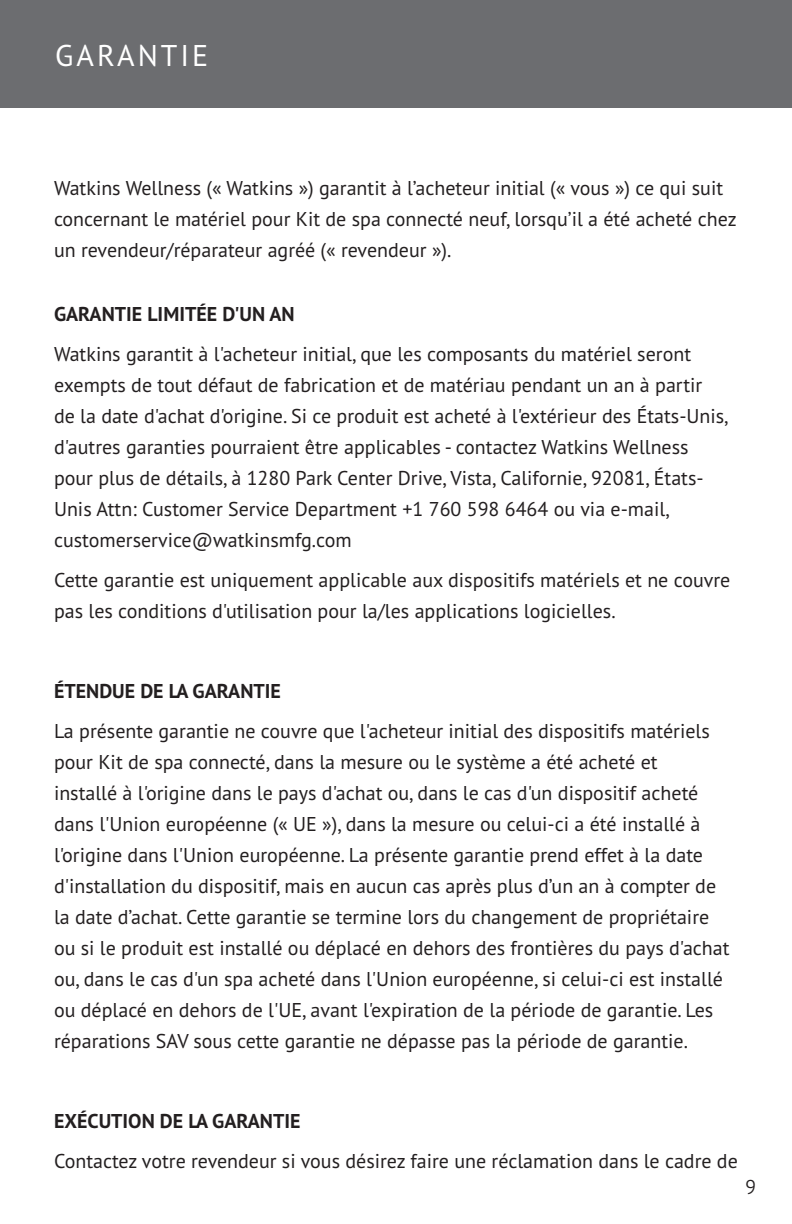
<style>
.page{position:relative;width:792px;height:1224px;background:#fff}
.page>*{position:absolute;margin:0;border:0;box-sizing:border-box;transform-origin:0 0}
.t1{font:30px "PT Sans Pro";letter-spacing:.1em;color:#fff}
.t2{font:20px/31px "PT Sans Pro";color:#231f20}
.t3{font:700 20px "PT Sans Pro";color:#231f20}
.t4{font:300 20px "PT Sans Pro";color:#231f20}
</style>
<div class="page">
<div style="left:0;top:0;width:792px;height:108px;background:#6c6d70"></div>
<h1 class="t1" style="left:55px;top:36px;width:155px">GARANTIE</h1>
<p class="t2" style="left:54px;top:172px;width:684px">Watkins Wellness (« Watkins ») garantit à l’acheteur initial (« vous ») ce qui suit concernant le matériel pour Kit de spa connecté neuf, lorsqu’il a été acheté chez un revendeur/réparateur agréé (« revendeur »).</p>
<p class="t3" style="left:54px;top:301px;width:242px">GARANTIE LIMITÉE D'UN AN</p>
<p class="t2" style="left:54px;top:338px;width:676px">Watkins garantit à l'acheteur initial, que les composants du matériel seront exempts de tout défaut de fabrication et de matériau pendant un an à partir<br>de la date d'achat d'origine. Si ce produit est acheté à l'extérieur des États-Unis, d'autres garanties pourraient être applicables - contactez Watkins Wellness pour plus de détails, à 1280 Park Center Drive, Vista, Californie, 92081, États-Unis Attn: Customer Service Department +1 760 598 6464 ou via e-mail, customerservice@watkinsmfg.com</p>
<p class="t2" style="left:54px;top:564px;width:678px">Cette garantie est uniquement applicable aux dispositifs matériels et ne couvre pas les conditions d'utilisation pour la/les applications logicielles.</p>
<p class="t3" style="left:54px;top:678px;width:228px">ÉTENDUE DE LA GARANTIE</p>
<p class="t2" style="left:54px;top:715px;width:677px">La présente garantie ne couvre que l'acheteur initial des dispositifs matériels pour Kit de spa connecté, dans la mesure ou le système a été acheté et<br>installé à l'origine dans le pays d'achat ou, dans le cas d'un dispositif acheté dans l'Union européenne (« UE »), dans la mesure ou celui-ci a été installé à l'origine dans l'Union européenne. La présente garantie prend effet à la date d'installation du dispositif, mais en aucun cas après plus d’un an à compter de la date d’achat. Cette garantie se termine lors du changement de propriétaire ou si le produit est installé ou déplacé en dehors des frontières du pays d'achat ou, dans le cas d'un spa acheté dans l'Union européenne, si celui-ci est installé ou déplacé en dehors de l'UE, avant l'expiration de la période de garantie. Les réparations SAV sous cette garantie ne dépasse pas la période de garantie.</p>
<p class="t3" style="left:54px;top:1108px;width:248px">EXÉCUTION DE LA GARANTIE</p>
<p class="t2" style="left:54px;top:1145px;width:685px">Contactez votre revendeur si vous désirez faire une réclamation dans le cadre de</p>
<p class="t4" style="left:745px;top:1174px;width:12px">9</p>
</div>
